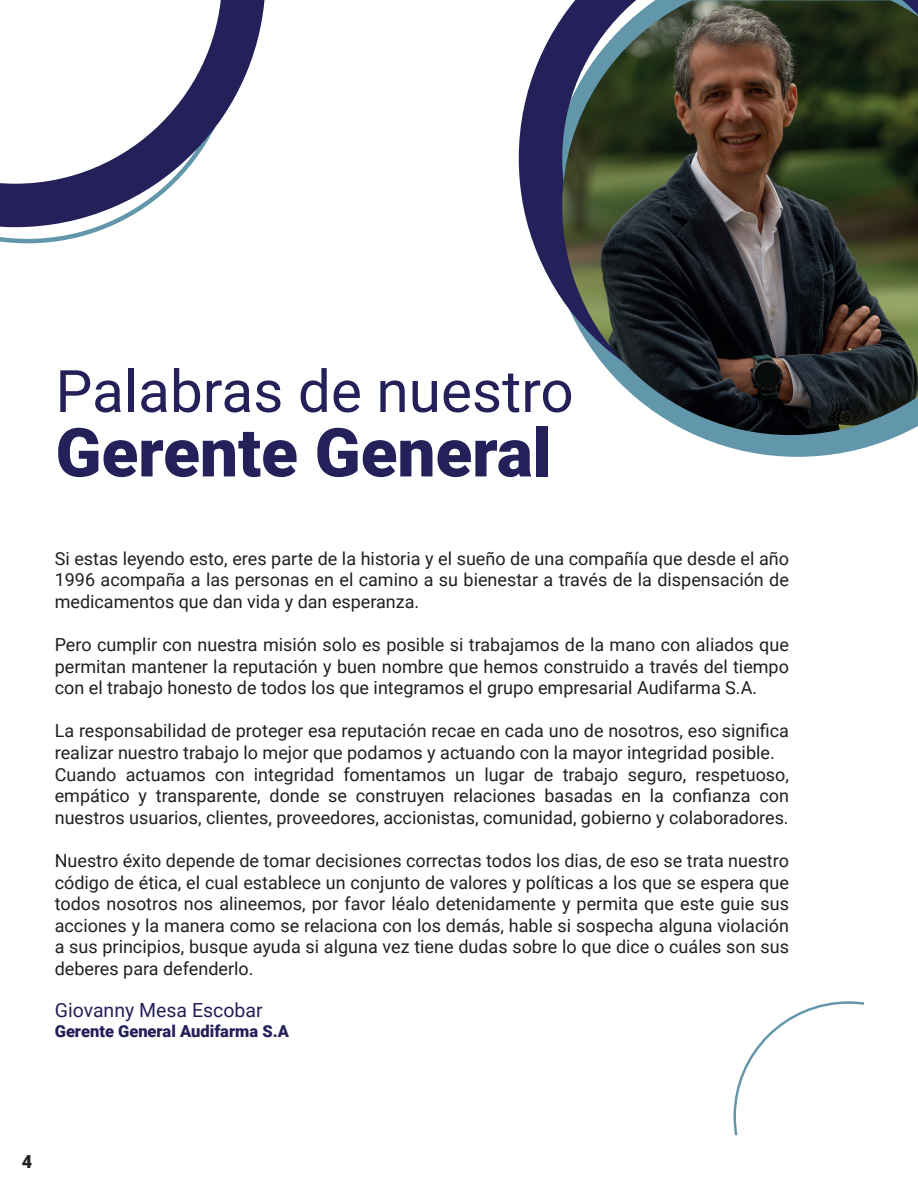
<style>
.page{position:relative;width:918px;height:1188px;background:#fff}
.page>*{position:absolute;margin:0;border:0;box-sizing:border-box;transform-origin:0 0}
.t1{font:900 67.5px "Roboto";color:#242059}
.t2{font:58.5px "Roboto";color:#242059}
.t3{font:19.5px "Roboto";color:#242059}
.t4{font:18px/21.6px "Roboto";color:#231f20;text-align:justify}
.t5{font:900 18px "Roboto";color:#231f20}
.t6{font:900 16.5px "Roboto";color:#242059}
</style>
<div class="page">
<svg style="left:695px;top:435px;width:205px;height:22px;fill:#6297ab"></svg>
<svg style="left:519px;top:18px;width:43px;height:281px;fill:#242059"></svg>
<img style="left:562px;top:0;width:356px;height:435px">
<svg style="left:0;top:227px;width:109px;height:16px"></svg>
<svg style="left:0;top:0;width:265px;height:227px"></svg>
<svg style="left:734px;top:1001px;width:130px;height:134px"></svg>
<p class="t2" style="left:56px;top:350px;width:520px">Palabras de nuestro</p>
<p class="t1" style="left:56px;top:405px;width:497px">Gerente General</p>
<p class="t4" style="left:55px;top:547px;width:736px">Si estas leyendo esto, eres parte de la historia y el sueño de una compañía que desde el año 1996 acompaña a las personas en el camino a su bienestar a través de la dispensación de medicamentos que dan vida y dan esperanza.</p>
<p class="t4" style="left:55px;top:633px;width:736px">Pero cumplir con nuestra misión solo es posible si trabajamos de la mano con aliados que permitan mantener la reputación y buen nombre que hemos construido a través del tiempo con el trabajo honesto de todos los que integramos el grupo empresarial Audifarma S.A.</p>
<p class="t4" style="left:55px;top:720px;width:736px">La responsabilidad de proteger esa reputación recae en cada uno de nosotros, eso significa realizar nuestro trabajo lo mejor que podamos y actuando con la mayor integridad posible.</p>
<p class="t4" style="left:55px;top:763px;width:736px">Cuando actuamos con integridad fomentamos un lugar de trabajo seguro, respetuoso,</p>
<p class="t4" style="left:55px;top:784px;width:736px">empático y transparente, donde se construyen relaciones basadas en la confianza con</p>
<p class="t4" style="left:55px;top:806px;width:735px">nuestros usuarios, clientes, proveedores, accionistas, comunidad, gobierno y colaboradores.</p>
<p class="t4" style="left:55px;top:849px;width:736px">Nuestro éxito depende de tomar decisiones correctas todos los dias, de eso se trata nuestro código de ética, el cual establece un conjunto de valores y políticas a los que se espera que todos nosotros nos alineemos, por favor léalo detenidamente y permita que este guie sus acciones y la manera como se relaciona con los demás, hable si sospecha alguna violación a sus principios, busque ayuda si alguna vez tiene dudas sobre lo que dice o cuáles son sus deberes para defenderlo.</p>
<p class="t3" style="left:55px;top:997px;width:209px">Giovanny Mesa Escobar</p>
<p class="t6" style="left:55px;top:1019px;width:236px">Gerente General Audifarma S.A</p>
<p class="t5" style="left:22px;top:1149px;width:12px">4</p>
</div>
